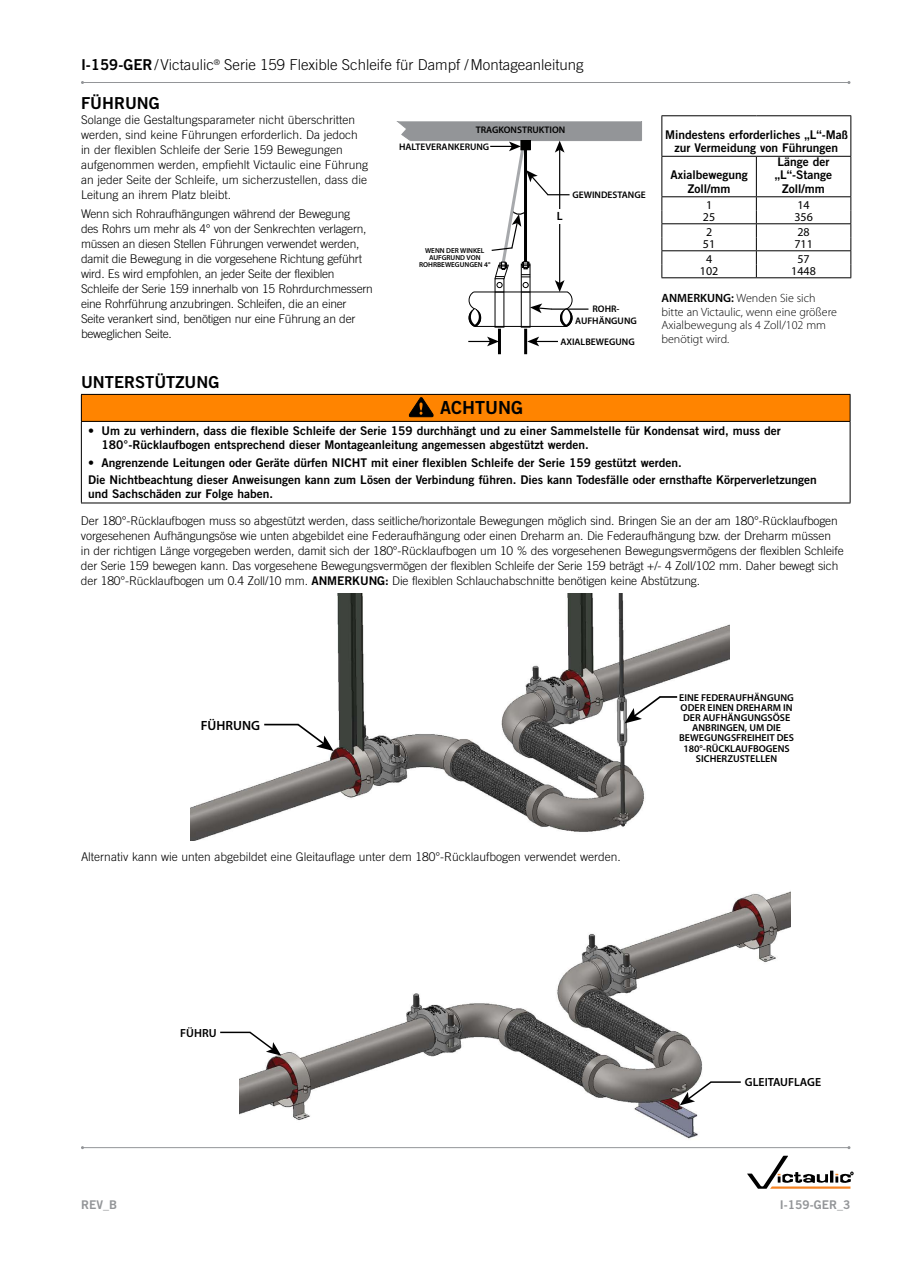
<style>
.page{position:relative;width:918px;height:1263px;background:#fff}
.page>*{position:absolute;margin:0;border:0;box-sizing:border-box;transform-origin:0 0}
.t1{font:18px "Trade Gothic LT Std Bd 2";color:#000}
.t2{font:16.5px "Trade Gothic LT Std Bd 2";color:#000}
.t3{font:300 15px "Trade Gothic LT Std";color:#000}
.t4{font:600 13.35px "Myriad Pro";color:#010101}
.t5{font:300 12px/15px "Trade Gothic LT Std";letter-spacing:-.01em;color:#000}
.t6{font:12px/13.5px "Trade Gothic LT Std Bd 2";color:#000;text-align:center}
.t7{font:300 12px/13.5px "Myriad Pro";color:#000}
.t8{font:12px "Myriad Pro";color:#000}
.t9{font:12px "Trade Gothic LT Std Bd 2";color:#939598}
.t10{font:600 12px "Myriad Pro";color:#010101}
.t11{font:600 11.85px "Myriad Pro";color:#010101}
.t12{font:600 10.05px/10.1px "Myriad Pro";color:#010101;text-align:center}
.t13{font:600 9.6px/16.2px "Myriad Pro";color:#010101}
.t14{font:600 7.2px/7.2px "Myriad Pro";color:#010101;text-align:center}
.s1{font-family:"Trade Gothic LT Std Bd 2";font-weight:400}
.s2{font-weight:600}
</style>
<div class="page">
<svg style="left:747px;top:1156px;width:106px;height:33px"></svg>
<hr style="left:83px;top:1147px;width:766px;height:1px;background:#939598">
<hr style="left:82px;top:82px;width:767px;height:1px;background:#939598">
<hr style="left:498px;top:329px;width:3px;height:25px;background:#000">
<hr style="left:524px;top:329px;width:3px;height:25px;background:#000">
<svg style="left:468px;top:337px;width:30px;height:9px"></svg>
<svg style="left:527px;top:337px;width:31px;height:9px"></svg>
<svg style="left:396px;top:121px;width:246px;height:206px"></svg>
<hr style="left:551px;top:308px;width:37px;height:2px;background:#000">
<div style="left:81px;top:394px;width:769px;height:27px;background:#ff8400"></div>
<hr style="left:81px;top:394px;width:769px;height:1px;background:#000">
<svg style="left:81px;top:395px;width:1px;height:26px"></svg>
<svg style="left:850px;top:395px;width:1px;height:26px"></svg>
<hr style="left:81px;top:421px;width:769px;height:1px;background:#000">
<hr style="left:81px;top:422px;width:1px;height:81px;background:#000">
<hr style="left:850px;top:422px;width:1px;height:81px;background:#000">
<hr style="left:81px;top:503px;width:769px;height:1px;background:#000">
<svg style="left:409px;top:397px;width:25px;height:20px"></svg>
<img style="left:190px;top:593px;width:539px;height:248px">
<svg style="left:625px;top:695px;width:52px;height:28px"></svg>
<hr style="left:264px;top:724px;width:35px;height:1px;background:#000">
<svg style="left:296px;top:722px;width:38px;height:29px"></svg>
<img style="left:239px;top:891px;width:552px;height:248px">
<hr style="left:711px;top:1081px;width:30px;height:2px;background:#000">
<svg style="left:680px;top:1080px;width:33px;height:25px"></svg>
<hr style="left:220px;top:1032px;width:30px;height:1px;background:#000">
<svg style="left:248px;top:1030px;width:33px;height:26px"></svg>
<hr style="left:662px;top:115px;width:94px;height:1px;background:#000">
<hr style="left:662px;top:116px;width:1px;height:40px;background:#000">
<hr style="left:756px;top:115px;width:95px;height:1px;background:#000">
<hr style="left:850px;top:116px;width:1px;height:40px;background:#000">
<hr style="left:662px;top:156px;width:94px;height:1px;background:#000">
<hr style="left:662px;top:157px;width:1px;height:39px;background:#000">
<hr style="left:756px;top:156px;width:95px;height:1px;background:#000">
<hr style="left:756px;top:157px;width:1px;height:39px;background:#000">
<hr style="left:850px;top:157px;width:1px;height:39px;background:#000">
<hr style="left:662px;top:196px;width:94px;height:1px;background:#000">
<hr style="left:756px;top:196px;width:95px;height:1px;background:#000">
<hr style="left:662px;top:223px;width:94px;height:1px;background:#000">
<hr style="left:756px;top:223px;width:95px;height:1px;background:#000">
<hr style="left:662px;top:250px;width:94px;height:1px;background:#000">
<hr style="left:756px;top:250px;width:95px;height:1px;background:#000">
<svg style="left:662px;top:197px;width:1px;height:80px"></svg>
<svg style="left:756px;top:197px;width:1px;height:80px"></svg>
<svg style="left:850px;top:197px;width:1px;height:80px"></svg>
<hr style="left:662px;top:277px;width:94px;height:1px;background:#000">
<hr style="left:756px;top:277px;width:95px;height:1px;background:#000">
<p class="t3" style="left:81px;top:56px;width:504px"><span class="s1">I-159-GER</span>/Victaulic<sup>®</sup> Serie 159 Flexible Schleife für Dampf /Montageanleitung</p>
<h2 class="t2" style="left:81px;top:93px;width:80px">FÜHRUNG</h2>
<p class="t5" style="left:81px;top:112px;width:289px">Solange die Gestaltungsparameter nicht überschritten werden, sind keine Führungen erforderlich. Da jedoch in der flexiblen Schleife der Serie 159 Bewegungen aufgenommen werden, empfiehlt Victaulic eine Führung an jeder Seite der Schleife, um sicherzustellen, dass die Leitung an ihrem Platz bleibt.</p>
<p class="t5" style="left:81px;top:206px;width:293px">Wenn sich Rohraufhängungen während der Bewegung<br>des Rohrs um mehr als 4° von der Senkrechten verlagern, müssen an diesen Stellen Führungen verwendet werden, damit die Bewegung in die vorgesehene Richtung geführt wird. Es wird empfohlen, an jeder Seite der flexiblen Schleife der Serie 159 innerhalb von 15 Rohrdurchmessern eine Rohrführung anzubringen. Schleifen, die an einer Seite verankert sind, benötigen nur eine Führung an der beweglichen Seite.</p>
<p class="t13" style="left:399px;top:122px;width:168px;text-indent:77px">TRAGKONSTRUKTION<br>HALTEVERANKERUNG</p>
<p class="t13" style="left:572px;top:186px;width:75px">GEWINDESTANGE</p>
<p class="t10" style="left:557px;top:208px;width:7px">L</p>
<p class="t14" style="left:419px;top:247px;width:73px">WENN DER WINKEL<br>AUFGRUND VON<br>ROHRBEWEGUNGEN 4°</p>
<p class="t13" style="left:575px;top:303px;width:63px;line-height:11.6px;text-align:center">ROHR-<br>AUFHÄNGUNG</p>
<p class="t13" style="left:560px;top:333px;width:76px">AXIALBEWEGUNG</p>
<h2 class="t2" style="left:81px;top:372px;width:140px">UNTERSTÜTZUNG</h2>
<p class="t6" style="left:665px;top:127px;width:184px">Mindestens erforderliches „L“-Maß zur Vermeidung von Führungen</p>
<p class="t6" style="left:670px;top:168px;width:79px">Axialbewegung<br>Zoll/mm</p>
<p class="t6" style="left:775px;top:154px;width:59px">Länge der „L“-Stange<br>Zoll/mm</p>
<p class="t8" style="left:706px;top:197px;width:8px">1</p>
<p class="t8" style="left:797px;top:197px;width:14px">14</p>
<p class="t8" style="left:703px;top:209px;width:14px">25</p>
<p class="t8" style="left:794px;top:209px;width:20px">356</p>
<p class="t8" style="left:706px;top:224px;width:8px">2</p>
<p class="t8" style="left:797px;top:224px;width:14px">28</p>
<p class="t8" style="left:703px;top:236px;width:14px">51</p>
<p class="t8" style="left:794px;top:236px;width:20px">711</p>
<p class="t8" style="left:706px;top:251px;width:8px">4</p>
<p class="t8" style="left:797px;top:251px;width:14px">57</p>
<p class="t8" style="left:700px;top:263px;width:20px">102</p>
<p class="t8" style="left:791px;top:263px;width:26px">1448</p>
<p class="t7" style="left:661px;top:292px;width:177px"><span class="s2">ANMERKUNG:</span> Wenden Sie sich bitte an Victaulic, wenn eine größere<br>Axialbewegung als 4 Zoll/102 mm benötigt wird.</p>
<h1 class="t1" style="left:440px;top:397px;width:84px">ACHTUNG</h1>
<p class="t6" style="left:102px;top:424px;width:681px;text-align:left;text-indent:-14px">• Um zu verhindern, dass die flexible Schleife der Serie 159 durchhängt und zu einer Sammelstelle für Kondensat wird, muss der<br>180°-Rücklaufbogen entsprechend dieser Montageanleitung angemessen abgestützt werden.</p>
<p class="t6" style="left:88px;top:453px;width:730px;line-height:17.9px;text-align:left">• Angrenzende Leitungen oder Geräte dürfen NICHT mit einer flexiblen Schleife der Serie 159 gestützt werden.<br>Die Nichtbeachtung dieser Anweisungen kann zum Lösen der Verbindung führen. Dies kann Todesfälle oder ernsthafte Körperverletzungen</p>
<p class="t6" style="left:88px;top:487px;width:187px">und Sachschäden zur Folge haben.</p>
<p class="t5" style="left:81px;top:513px;width:764px">Der 180°-Rücklaufbogen muss so abgestützt werden, dass seitliche/horizontale Bewegungen möglich sind. Bringen Sie an der am 180°-Rücklaufbogen vorgesehenen Aufhängungsöse wie unten abgebildet eine Federaufhängung oder einen Dreharm an. Die Federaufhängung bzw. der Dreharm müssen<br>in der richtigen Länge vorgegeben werden, damit sich der 180°-Rücklaufbogen um 10 % des vorgesehenen Bewegungsvermögens der flexiblen Schleife der Serie 159 bewegen kann. Das vorgesehene Bewegungsvermögen der flexiblen Schleife der Serie 159 beträgt +/- 4 Zoll/102 mm. Daher bewegt sich der 180°-Rücklaufbogen um 0.4 Zoll/10 mm. <span class="s1">ANMERKUNG:</span> Die flexiblen Schlauchabschnitte benötigen keine Abstützung.</p>
<p class="t4" style="left:201px;top:718px;width:61px">FÜHRUNG</p>
<p class="t5" style="left:81px;top:849px;width:541px">Alternativ kann wie unten abgebildet eine Gleitauflage unter dem 180°-Rücklaufbogen verwendet werden.</p>
<p class="t12" style="left:679px;top:693px;width:116px">EINE FEDERAUFHÄNGUNG<br>ODER EINEN DREHARM IN<br>DER AUFHÄNGUNGSÖSE<br>ANBRINGEN, UM DIE<br>BEWEGUNGSFREIHEIT DES<br>180°-RÜCKLAUFBOGENS<br>SICHERZUSTELLEN</p>
<p class="t11" style="left:180px;top:1025px;width:38px">FÜHRU</p>
<p class="t11" style="left:745px;top:1074px;width:78px">GLEITAUFLAGE</p>
<p class="t9" style="left:81px;top:1197px;width:38px">REV_B</p>
<p class="t9" style="left:780px;top:1197px;width:72px">I-159-GER_3</p>
</div>
